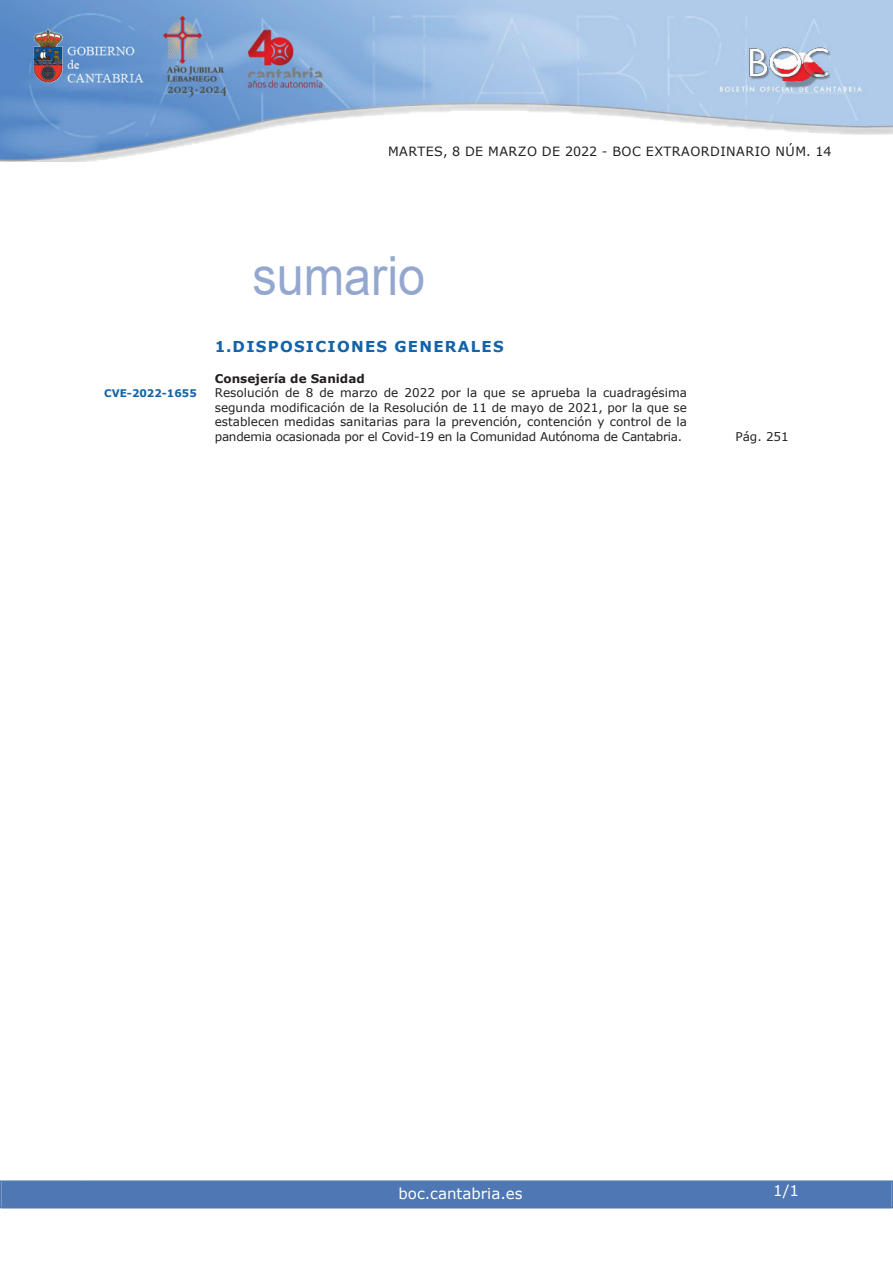
<style>
.page{position:relative;width:893px;height:1263px;background:#fff}
.page>*{position:absolute;margin:0;border:0;box-sizing:border-box;transform-origin:0 0}
.t1{font:54px "Arial";color:#94a8cf;scale:.9 1}
.t2{font:700 15px "Verdana";letter-spacing:.085em;color:#1263a9}
.t3{font:15px "Verdana";color:#fff}
.t4{font:12.75px "Verdana";letter-spacing:.035em;color:#231f20}
.t5{font:12px/14.4px "Verdana";letter-spacing:-.02em;color:#231f20;text-align:justify}
.t6{font:700 12px "Verdana";color:#231f20}
.t7{font:700 10.5px "Verdana";color:#1263a9}
</style>
<div class="page">
<img style="left:0;top:0;width:893px;height:161px">
<div style="left:2px;top:1181px;width:889px;height:27px;background:#4f77b3"></div>
<div style="left:0;top:1180px;width:893px;height:28px;border:2px solid #4f77b3"></div>
<p class="t4" style="left:388px;top:143px;width:445px">MARTES, 8 DE MARZO DE 2022 - BOC EXTRAORDINARIO NÚM. 14</p>
<h1 class="t1" style="left:252px;top:246px;width:194px">sumario</h1>
<p class="t2" style="left:215px;top:337px;width:291px">1.DISPOSICIONES GENERALES</p>
<p class="t6" style="left:215px;top:371px;width:151px">Consejería de Sanidad</p>
<p class="t7" style="left:104px;top:387px;width:94px">CVE-2022-1655</p>
<p class="t5" style="left:215px;top:385px;width:474px">Resolución de 8 de marzo de 2022 por la que se aprueba la cuadragésima segunda modificación de la Resolución de 11 de mayo de 2021, por la que se establecen medidas sanitarias para la prevención, contención y control de la pandemia ocasionada por el Covid-19 en la Comunidad Autónoma de Cantabria.</p>
<p class="t5" style="left:735px;top:429px;width:55px">Pág. 251</p>
<p class="t3" style="left:398px;top:1184px;width:126px">boc.cantabria.es</p>
<p class="t3" style="left:773px;top:1181px;width:27px">1/1</p>
</div>
